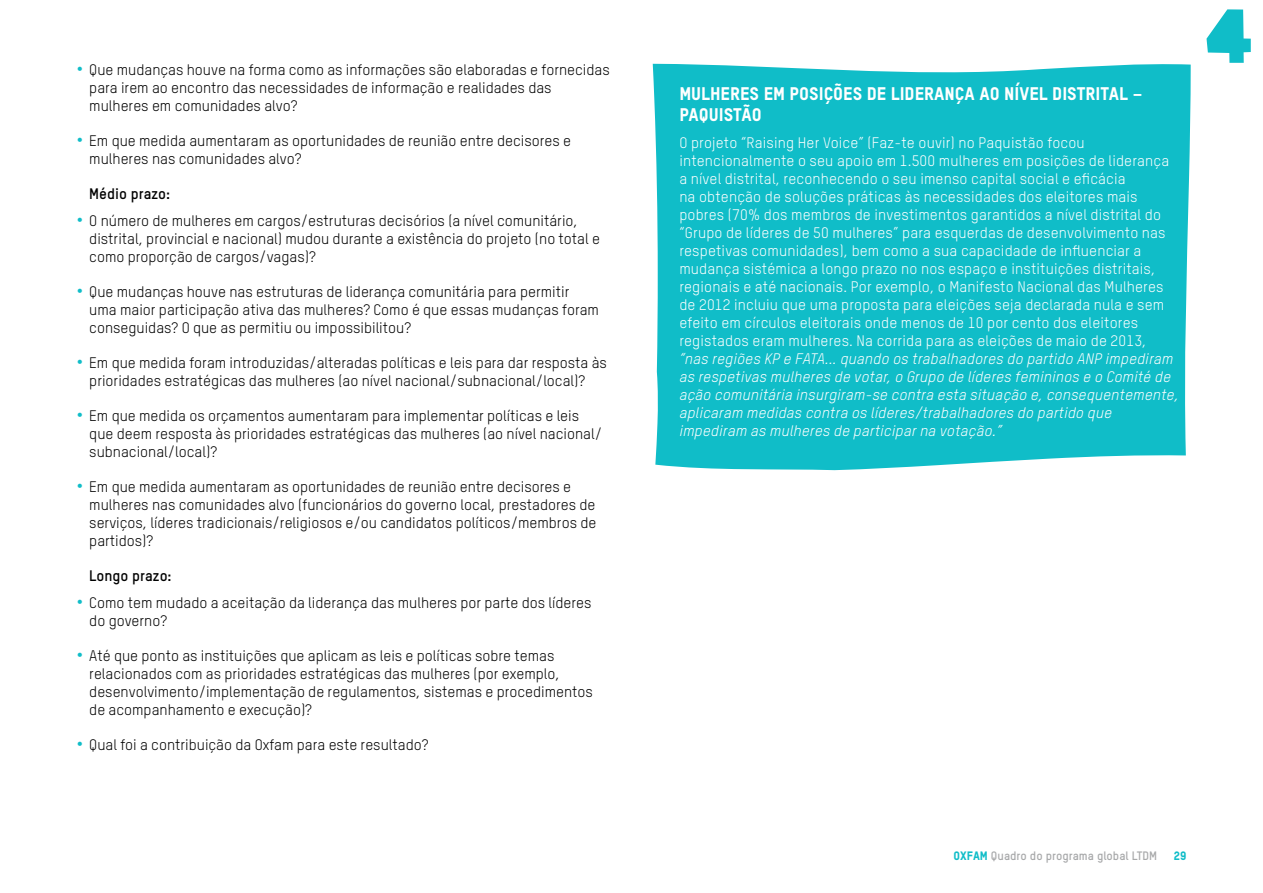
<style>
.page{position:relative;width:1263px;height:893px;background:#fff}
.page>*{position:absolute;margin:0;border:0;box-sizing:border-box;transform-origin:0 0}
.t1{font:75px "Oxfam Global Headline";color:#10bdc8}
.t2{font:18px/21.6px "Oxfam TSTARPRO Headline";color:#fff}
.t3{font:15px/18px "Oxfam TSTARPRO";color:#000101}
.t4{font:15px/18px "Oxfam TSTARPRO";letter-spacing:.01em;color:#fff}
.t5{font:italic 15px/18px "Oxfam TSTARPRO";letter-spacing:.01em;color:#fff}
.t6{font:700 15px "Oxfam TSTARPRO";color:#000101}
.t7{font:700 12px "Oxfam TSTARPRO";color:#a8a9aa}
.t8{font:12px "Oxfam TSTARPRO Headline";color:#10bdc8}
.s1{font-weight:700;font-size:18px;color:#10bdc8}
.s2{font-family:"Oxfam TSTARPRO Headline";font-weight:400;color:#10bdc8}
</style>
<div class="page">
<div style="left:653px;top:63px;width:538px;height:408px;background:#10bdc8"></div>
<p class="t3" style="left:89px;top:60px;width:522px;text-indent:-13px"><span class="s1">•</span> Que mudanças houve na forma como as informações são elaboradas e fornecidas para irem ao encontro das necessidades de informação e realidades das mulheres em comunidades alvo?</p>
<p class="t3" style="left:89px;top:131px;width:483px;text-indent:-13px"><span class="s1">•</span> Em que medida aumentaram as oportunidades de reunião entre decisores e mulheres nas comunidades alvo?</p>
<p class="t6" style="left:89px;top:183px;width:82px">Médio prazo:</p>
<p class="t3" style="left:89px;top:210px;width:512px;text-indent:-13px"><span class="s1">•</span> O número de mulheres em cargos/estruturas decisórios (a nível comunitário, distrital, provincial e nacional) mudou durante a existência do projeto (no total e como proporção de cargos/vagas)?</p>
<p class="t3" style="left:89px;top:281px;width:511px;text-indent:-13px"><span class="s1">•</span> Que mudanças houve nas estruturas de liderança comunitária para permitir uma maior participação ativa das mulheres? Como é que essas mudanças foram conseguidas? O que as permitiu ou impossibilitou?</p>
<p class="t3" style="left:89px;top:352px;width:519px;text-indent:-13px"><span class="s1">•</span> Em que medida foram introduzidas/alteradas políticas e leis para dar resposta às prioridades estratégicas das mulheres (ao nível nacional/subnacional/local)?</p>
<p class="t3" style="left:89px;top:405px;width:514px;text-indent:-13px"><span class="s1">•</span> Em que medida os orçamentos aumentaram para implementar políticas e leis que deem resposta às prioridades estratégicas das mulheres (ao nível nacional/ subnacional/local)?</p>
<p class="t3" style="left:89px;top:476px;width:509px;text-indent:-13px"><span class="s1">•</span> Em que medida aumentaram as oportunidades de reunião entre decisores e mulheres nas comunidades alvo (funcionários do governo local, prestadores de serviços, líderes tradicionais/religiosos e/ou candidatos políticos/membros de partidos)?</p>
<p class="t6" style="left:89px;top:564px;width:84px">Longo prazo:</p>
<p class="t3" style="left:89px;top:592px;width:504px;text-indent:-13px"><span class="s1">•</span> Como tem mudado a aceitação da liderança das mulheres por parte dos líderes do governo?</p>
<p class="t3" style="left:89px;top:645px;width:505px;text-indent:-13px"><span class="s1">•</span> Até que ponto as instituições que aplicam as leis e políticas sobre temas relacionados com as prioridades estratégicas das mulheres (por exemplo, desenvolvimento/implementação de regulamentos, sistemas e procedimentos de acompanhamento e execução)?</p>
<p class="t3" style="left:77px;top:734px;width:353px"><span class="s1">•</span> Qual foi a contribuição da Oxfam para este resultado?</p>
<p class="t2" style="left:679px;top:81px;width:465px">MULHERES EM POSIÇÕES DE LIDERANÇA AO NÍVEL DISTRITAL –<br>PAQUISTÃO</p>
<p class="t4" style="left:679px;top:132px;width:491px">O projeto “Raising Her Voice” (Faz-te ouvir) no Paquistão focou intencionalmente o seu apoio em 1.500 mulheres em posições de liderança a nível distrital, reconhecendo o seu imenso capital social e eficácia<br>na obtenção de soluções práticas às necessidades dos eleitores mais pobres (70% dos membros de investimentos garantidos a nível distrital do “Grupo de líderes de 50 mulheres” para esquerdas de desenvolvimento nas respetivas comunidades), bem como a sua capacidade de influenciar a mudança sistémica a longo prazo no nos espaço e instituições distritais, regionais e até nacionais. Por exemplo, o Manifesto Nacional das Mulheres de 2012 incluiu que uma proposta para eleições seja declarada nula e sem efeito em círculos eleitorais onde menos de 10 por cento dos eleitores registados eram mulheres. Na corrida para as eleições de maio de 2013,</p>
<p class="t5" style="left:679px;top:348px;width:501px">“nas regiões KP e FATA... quando os trabalhadores do partido ANP impediram as respetivas mulheres de votar, o Grupo de líderes femininos e o Comité de ação comunitária insurgiram-se contra esta situação e, consequentemente, aplicaram medidas contra os líderes/trabalhadores do partido que impediram as mulheres de participar na votação.”</p>
<h1 class="t1" style="left:1204px;top:-27px;width:51px">4</h1>
<p class="t7" style="left:954px;top:846px;width:205px"><span class="s2">OXFAM</span> Quadro do programa global LTDM</p>
<p class="t8" style="left:1174px;top:846px;width:14px">29</p>
</div>
